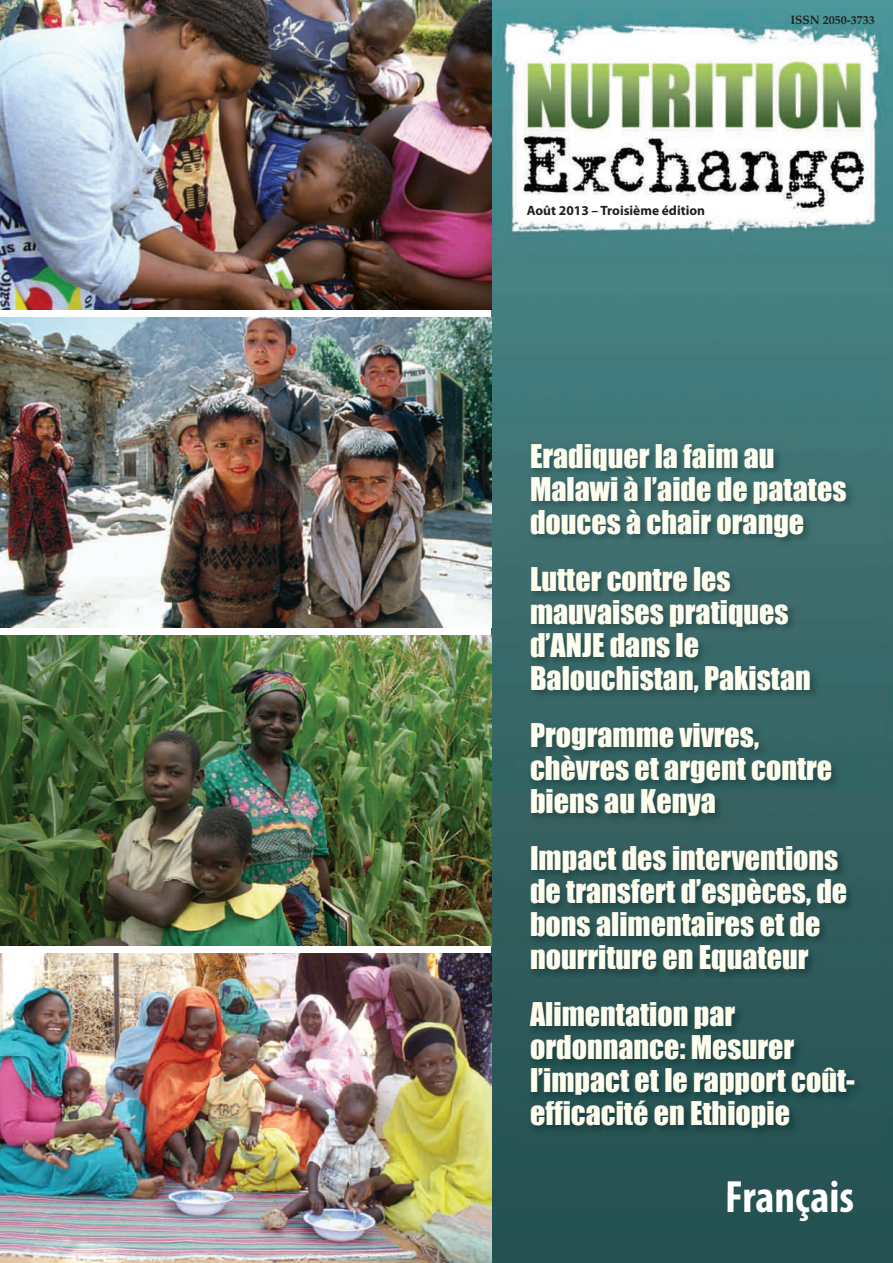
<style>
.page{position:relative;width:893px;height:1263px;background:#fff}
.page>*{position:absolute;margin:0;border:0;box-sizing:border-box;transform-origin:0 0}
.t1{font:700 condensed 45px "Myriad Pro";color:#fff}
.t2{font:30px/33px "Impact";color:#fffdee}
.t3{font:700 13.5px "Myriad Pro";color:#231f20}
.t4{font:700 12px "Palatino";color:#231f20}
</style>
<div class="page">
<img style="left:491px;top:0;width:402px;height:1263px">
<img style="left:516px;top:435px;width:372px;height:756px">
<img style="left:728px;top:1180px;width:125px;height:11px">
<img style="left:0;top:953px;width:491px;height:310px">
<img style="left:0;top:0;width:491px;height:309px">
<img style="left:0;top:318px;width:491px;height:309px">
<img style="left:0;top:635px;width:491px;height:310px">
<p class="t3" style="left:527px;top:206px;width:180px">Août 2013 – Troisième édition</p>
<p class="t4" style="left:790px;top:14px;width:86px">ISSN 2050-3733</p>
<p class="t2" style="left:530px;top:439px;width:318px">Eradiquer la faim au<br>Malawi à l’aide de patates douces à chair orange</p>
<p class="t2" style="left:530px;top:562px;width:282px">Lutter contre les mauvaises pratiques d’ANJE dans le<br>Balouchistan, Pakistan</p>
<p class="t2" style="left:530px;top:718px;width:304px">Programme vivres, chèvres et argent contre biens au Kenya</p>
<p class="t2" style="left:530px;top:841px;width:319px">Impact des interventions de transfert d’espèces, de bons alimentaires et de nourriture en Equateur</p>
<p class="t2" style="left:530px;top:997px;width:327px">Alimentation par ordonnance: Mesurer l’impact et le rapport coût&shy;efficacité en Ethiopie</p>
<h1 class="t1" style="left:725px;top:1181px;width:130px">Français</h1>
</div>
